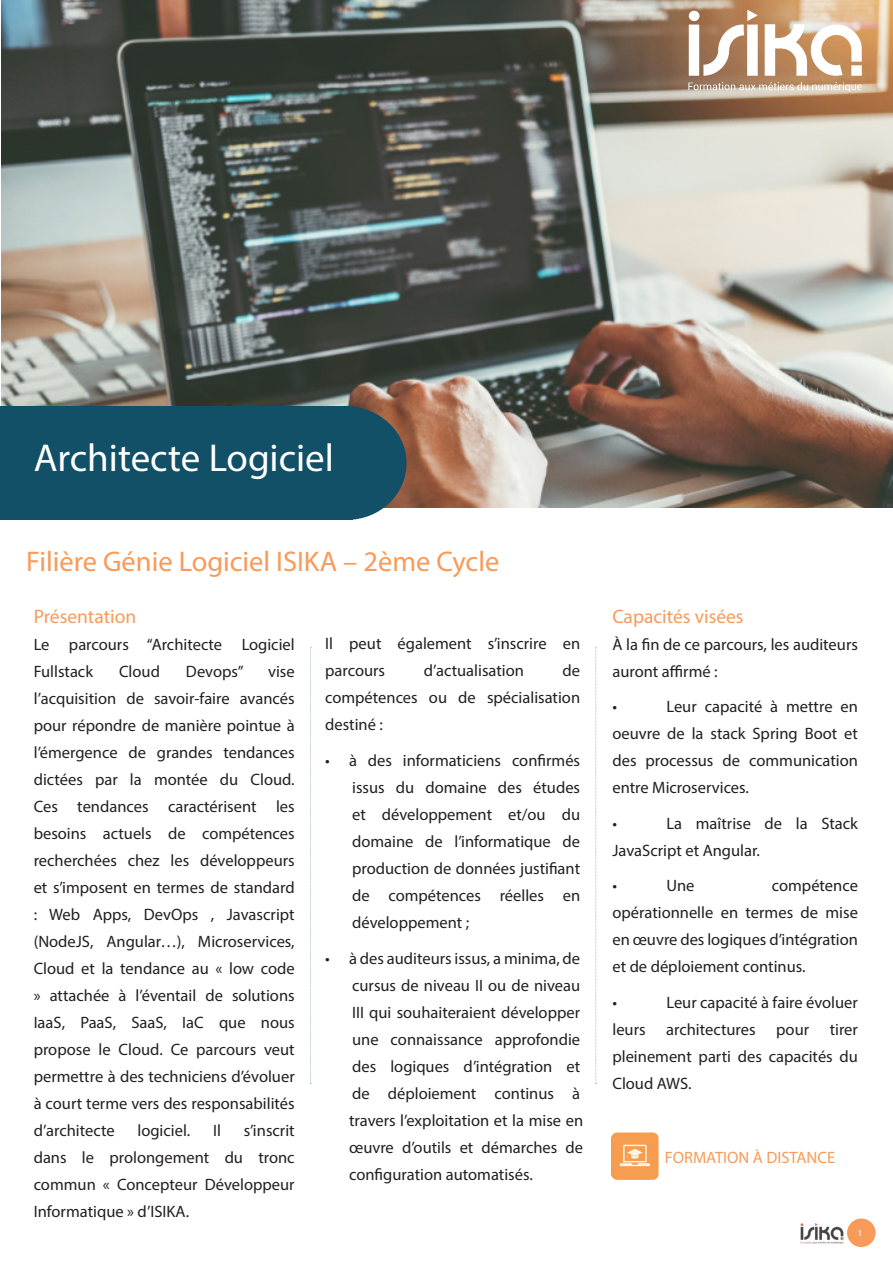
<style>
.page{position:relative;width:893px;height:1263px;background:#fff}
.page>*{position:absolute;margin:0;border:0;box-sizing:border-box;transform-origin:0 0}
.t1{font:39px "Myriad Pro";color:#fff}
.t2{font:28.5px "Myriad Pro";color:#f89a59}
.t3{font:19.5px "Myriad Pro";color:#f89a59}
.Style_de_paragraphe{font:16.5px/27px "Myriad Pro";color:#231f20;text-align:justify}
.t4{font:16.5px "Myriad Pro";color:#f89a57}
.t5{font:9px "Myriad Pro";color:#fff}
</style>
<div class="page">
<img style="left:1px;top:0;width:892px;height:508px">
<div style="left:0;top:407px;width:352px;height:113px;background:#115067"></div>
<div style="left:287px;top:407px;width:119px;height:113px;background:#115067;border-radius:50%"></div>
<svg style="left:310px;top:647px;width:1px;height:437px"></svg>
<svg style="left:596px;top:647px;width:1px;height:437px"></svg>
<img style="left:611px;top:1132px;width:48px;height:48px">
<div style="left:847px;top:1218px;width:28px;height:29px;background:#f89a59;border-radius:50%"></div>
<img style="left:800px;top:1223px;width:44px;height:21px">
<img style="left:674px;top:0;width:202px;height:121px">
<p class="t1" style="left:34px;top:434px;width:302px">Architecte Logiciel</p>
<p class="t2" style="left:26px;top:544px;width:475px">Filière Génie Logiciel ISIKA – 2ème Cycle</p>
<p class="t3" style="left:34px;top:604px;width:104px">Présentation</p>
<p class="Style_de_paragraphe" style="left:34px;top:630px;width:262px">Le parcours “Architecte Logiciel<br>Fullstack</p>
<p class="Style_de_paragraphe" style="left:325px;top:630px;width:257px">Il peut également s’inscrire en parcours</p>
<p class="Style_de_paragraphe" style="left:325px;top:657px;width:257px;text-indent:237px">de compétences ou de spécialisation destiné :</p>
<p class="Style_de_paragraphe" style="left:352px;top:747px;width:230px;text-indent:-27px">• à des informaticiens confirmés issus du domaine des études et développement et/ou du domaine de l’informatique de production de données justifiant de compétences réelles en développement ;</p>
<p class="Style_de_paragraphe" style="left:349px;top:944px;width:236px;text-align:left;text-indent:-24px">• à des auditeurs issus, a minima, de cursus de niveau II ou de niveau<br>III qui souhaiteraient développer une connaissance approfondie des logiques d’intégration et de déploiement continus à travers l’exploitation et la mise en œuvre d’outils et démarches de configuration automatisés.</p>
<p class="Style_de_paragraphe" style="left:424px;top:657px;width:102px">d’actualisation</p>
<p class="Style_de_paragraphe" style="left:119px;top:657px;width:42px">Cloud</p>
<p class="Style_de_paragraphe" style="left:186px;top:657px;width:59px">Devops”</p>
<p class="Style_de_paragraphe" style="left:34px;top:657px;width:263px;text-indent:234px">vise l’acquisition de savoir-faire avancés pour répondre de manière pointue à l’émergence de grandes tendances dictées par la montée du Cloud.<br>Ces tendances caractérisent les besoins actuels de compétences recherchées chez les développeurs et s’imposent en termes de standard : Web Apps, DevOps , Javascript (NodeJS, Angular…), Microservices, Cloud et la tendance au « low code » attachée à l’éventail de solutions IaaS, PaaS, SaaS, IaC que nous propose le Cloud. Ce parcours veut permettre à des techniciens d’évoluer à court terme vers des responsabilités d’architecte</p>
<p class="Style_de_paragraphe" style="left:138px;top:1116px;width:54px">logiciel.</p>
<p class="Style_de_paragraphe" style="left:213px;top:1116px;width:10px">Il</p>
<p class="Style_de_paragraphe" style="left:34px;top:1116px;width:263px;text-indent:210px">s’inscrit dans le prolongement du tronc commun « Concepteur Développeur Informatique » d’ISIKA.</p>
<p class="t3" style="left:612px;top:604px;width:133px">Capacités visées</p>
<p class="Style_de_paragraphe" style="left:612px;top:630px;width:247px">À la fin de ce parcours, les auditeurs auront affirmé :</p>
<p class="Style_de_paragraphe" style="left:612px;top:693px;width:6px">•</p>
<p class="Style_de_paragraphe" style="left:612px;top:693px;width:247px;text-indent:54px">Leur capacité à mettre en oeuvre de la stack Spring Boot et des processus de communication entre Microservices.</p>
<p class="Style_de_paragraphe" style="left:612px;top:809px;width:6px">•</p>
<p class="Style_de_paragraphe" style="left:612px;top:809px;width:247px;text-indent:54px">La maîtrise de la Stack<br>JavaScript et Angular.</p>
<p class="Style_de_paragraphe" style="left:612px;top:872px;width:6px">•</p>
<p class="Style_de_paragraphe" style="left:666px;top:872px;width:30px">Une</p>
<p class="Style_de_paragraphe" style="left:612px;top:872px;width:247px;text-indent:159px">compétence opérationnelle en termes de mise en œuvre des logiques d’intégration et de déploiement continus.</p>
<p class="Style_de_paragraphe" style="left:612px;top:988px;width:6px">•</p>
<p class="Style_de_paragraphe" style="left:612px;top:988px;width:247px;text-indent:54px">Leur capacité à faire évoluer leurs architectures pour tirer pleinement parti des capacités du Cloud AWS.</p>
<p class="t4" style="left:665px;top:1147px;width:172px">FORMATION À DISTANCE</p>
<p class="t5" style="left:858px;top:1227px;width:6px">1</p>
</div>
